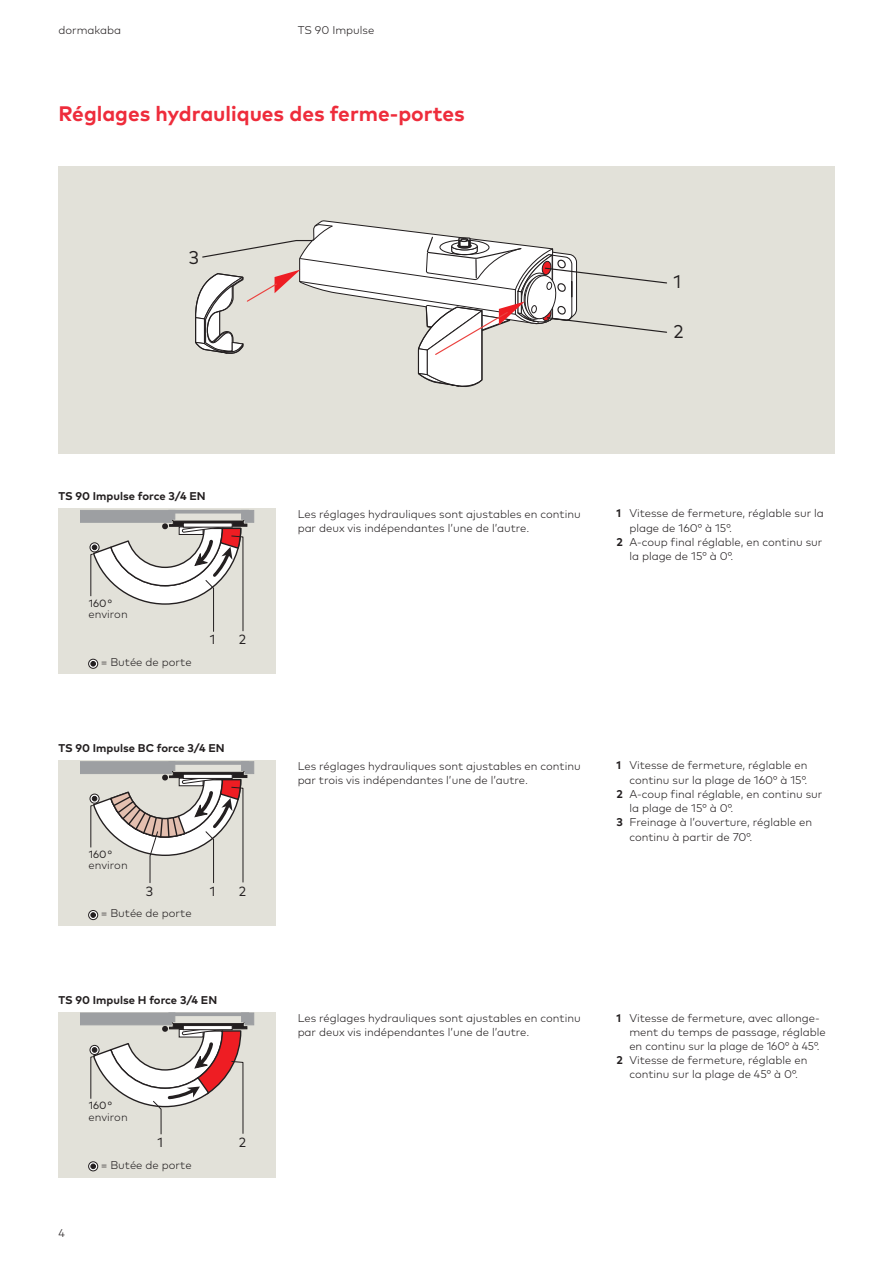
<style>
.page{position:relative;width:893px;height:1263px;background:#fff}
.page>*{position:absolute;margin:0;border:0;box-sizing:border-box;transform-origin:0 0}
.t1{font:700 21px "Mark Pro";color:#ee2c3b}
.t2{font:18.45px "Mark Pro";color:#231f20}
.t3{font:13.35px "Mark Pro";color:#231f20}
.t4{font:300 11.25px/14.2px "Mark Pro";color:#231f20}
.t5{font:700 11.25px "Mark Pro";color:#231f20}
.t6{font:10.5px "Mark Pro";color:#231f20}
.s1{font-weight:700}
</style>
<div class="page">
<div style="left:58px;top:508px;width:218px;height:166px;background:#e2e1d9"></div>
<div style="left:88px;top:659px;width:10px;height:10px;border:1px solid #231f20;border-radius:50%"></div>
<svg style="left:90px;top:661px;width:6px;height:5px"></svg>
<svg style="left:80px;top:509px;width:175px;height:123px"></svg>
<div style="left:58px;top:760px;width:218px;height:166px;background:#e2e1d9"></div>
<div style="left:88px;top:910px;width:10px;height:10px;border:1px solid #231f20;border-radius:50%"></div>
<svg style="left:90px;top:912px;width:6px;height:6px"></svg>
<svg style="left:80px;top:761px;width:175px;height:122px"></svg>
<div style="left:58px;top:1012px;width:218px;height:166px;background:#e2e1d9"></div>
<div style="left:89px;top:1162px;width:9px;height:9px;background:#545150;border-radius:50%"></div>
<div style="left:88px;top:1161px;width:10px;height:10px;border:1px solid #231f20;border-radius:50%"></div>
<svg style="left:90px;top:1163px;width:6px;height:6px"></svg>
<svg style="left:80px;top:1012px;width:175px;height:123px"></svg>
<div style="left:58px;top:166px;width:776px;height:288px;background:#e2e1d9"></div>
<svg style="left:195px;top:220px;width:472px;height:167px"></svg>
<p class="t4" style="left:58px;top:22px;width:64px">dormakaba</p>
<p class="t4" style="left:298px;top:22px;width:78px">TS 90 Impulse</p>
<h1 class="t1" style="left:58px;top:98px;width:408px">Réglages hydrauliques des ferme-portes</h1>
<h2 class="t2" style="left:189px;top:246px;width:12px">3</h2>
<h2 class="t2" style="left:673px;top:271px;width:9px">1</h2>
<h2 class="t2" style="left:673px;top:321px;width:12px">2</h2>
<p class="t5" style="left:58px;top:487px;width:149px">TS 90 Impulse force 3/4 EN</p>
<p class="t6" style="left:89px;top:597px;width:25px">160°</p>
<p class="t4" style="left:89px;top:605px;width:41px">environ</p>
<p class="t4" style="left:101px;top:654px;width:92px">= Butée de porte</p>
<p class="t3" style="left:210px;top:632px;width:7px">1</p>
<p class="t3" style="left:239px;top:632px;width:9px">2</p>
<p class="t5" style="left:58px;top:739px;width:168px">TS 90 Impulse BC force 3/4 EN</p>
<p class="t6" style="left:89px;top:848px;width:25px">160°</p>
<p class="t4" style="left:89px;top:857px;width:41px">environ</p>
<p class="t3" style="left:146px;top:883px;width:9px">3</p>
<p class="t3" style="left:239px;top:883px;width:9px">2</p>
<p class="t3" style="left:210px;top:883px;width:7px">1</p>
<p class="t3" style="left:146px;top:905px;width:9px">3</p>
<p class="t4" style="left:101px;top:905px;width:92px">= Butée de porte</p>
<p class="t5" style="left:58px;top:991px;width:160px">TS 90 Impulse H force 3/4 EN</p>
<p class="t6" style="left:89px;top:1099px;width:25px">160°</p>
<p class="t4" style="left:89px;top:1109px;width:41px">environ</p>
<p class="t3" style="left:157px;top:1134px;width:7px">1</p>
<p class="t3" style="left:239px;top:1134px;width:9px">2</p>
<p class="t4" style="left:58px;top:1225px;width:8px">4</p>
<p class="t4" style="left:101px;top:1157px;width:92px">= Butée de porte</p>
<p class="t4" style="left:298px;top:505px;width:285px">Les réglages hydrauliques sont ajustables en continu par deux vis indépendantes l’une de l’autre.</p>
<p class="t4" style="left:617px;top:505px;width:209px"><span class="s1">1</span> Vitesse de fermeture, réglable sur la</p>
<p class="t4" style="left:629px;top:520px;width:104px">plage de 160° à 15°.</p>
<p class="t4" style="left:617px;top:534px;width:207px"><span class="s1">2</span> A-coup final réglable, en continu sur</p>
<p class="t4" style="left:629px;top:548px;width:106px">la plage de 15° à 0°.</p>
<p class="t4" style="left:298px;top:757px;width:285px">Les réglages hydrauliques sont ajustables en continu par trois vis indépendantes l’une de l’autre.</p>
<p class="t4" style="left:617px;top:757px;width:192px"><span class="s1">1</span> Vitesse de fermeture, réglable en</p>
<p class="t4" style="left:629px;top:772px;width:180px">continu sur la plage de 160° à 15°.</p>
<p class="t4" style="left:617px;top:786px;width:207px"><span class="s1">2</span> A-coup final réglable, en continu sur</p>
<p class="t4" style="left:629px;top:800px;width:106px">la plage de 15° à 0°.</p>
<p class="t4" style="left:617px;top:814px;width:197px"><span class="s1">3</span> Freinage à l’ouverture, réglable en</p>
<p class="t4" style="left:629px;top:829px;width:124px">continu à partir de 70°.</p>
<p class="t4" style="left:298px;top:1009px;width:285px">Les réglages hydrauliques sont ajustables en continu par deux vis indépendantes l’une de l’autre.</p>
<p class="t4" style="left:617px;top:1009px;width:205px"><span class="s1">1</span> Vitesse de fermeture, avec allonge-</p>
<p class="t4" style="left:629px;top:1024px;width:198px">ment du temps de passage, réglable</p>
<p class="t4" style="left:629px;top:1038px;width:192px">en continu sur la plage de 160° à 45°.</p>
<p class="t4" style="left:617px;top:1052px;width:192px"><span class="s1">2</span> Vitesse de fermeture, réglable en</p>
<p class="t4" style="left:629px;top:1066px;width:170px">continu sur la plage de 45° à 0°.</p>
</div>
